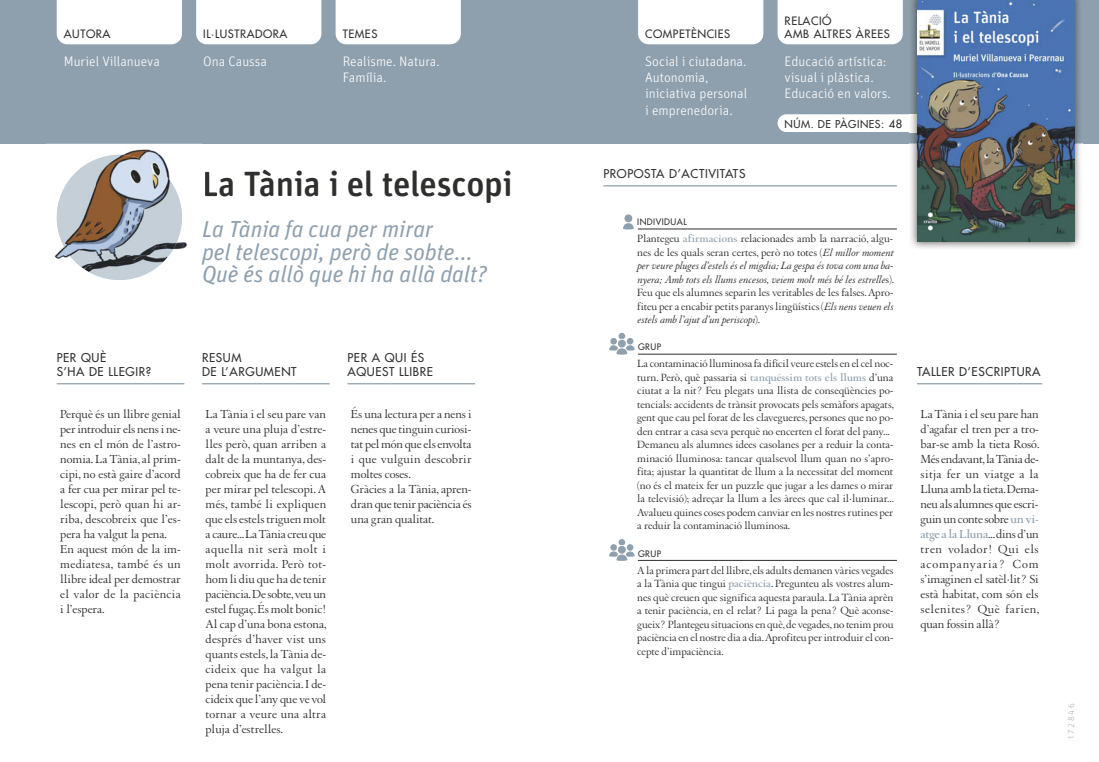
<style>
.page{position:relative;width:1099px;height:762px;background:#fff}
.page>*{position:absolute;margin:0;border:0;box-sizing:border-box;transform-origin:0 0}
.t1{font:500 35px "Unit Rounded Pro";letter-spacing:-.01em;color:#2f2f2e}
.t2{font:italic 23.12px/22.9px "Unit Pro";letter-spacing:-.005em;color:#8ea0ae}
.t3{font:300 13.75px/16.2px "Unit Pro";color:#fff}
.t4{font:12.5px/15px "Augereau";color:#2f2f2e;text-align:justify}
.t5{font:500 11.88px/14.2px "Futura Std";letter-spacing:.05em;color:#2f2f2e}
.t6{font:11.25px/13.5px "Augereau";color:#2f2f2e;text-align:justify}
.t7{font:500 11.25px/13.5px "Futura Std";letter-spacing:.05em;color:#2f2f2e}
.t8{font:500 10.62px "Futura Std";letter-spacing:.05em;color:#2f2f2e}
.t9{font:500 8.75px "Futura Std";letter-spacing:.05em;color:#2f2f2e}
.t10{font:300 8.75px "Unit Rounded OT";letter-spacing:.19em;color:#b1b2b2}
.s1{font-size:11.25px}
.s2{font-weight:700;color:#8ea0ae}
.s3{font-style:italic}
</style>
<div class="page">
<div style="left:0;top:0;width:1098px;height:144px;background:#8ea0ae"></div>
<div style="left:57px;top:0;width:125px;height:44px;background:#fff"></div>
<div style="left:196px;top:0;width:125px;height:44px;background:#fff"></div>
<div style="left:335px;top:0;width:126px;height:44px;background:#fff"></div>
<div style="left:638px;top:0;width:125px;height:44px;background:#fff"></div>
<hr style="left:917px;top:383px;width:125px;height:1px;background:#8ea0ae">
<hr style="left:638px;top:229px;width:258px;height:1px;background:#2f2f2e">
<hr style="left:638px;top:354px;width:258px;height:1px;background:#2f2f2e">
<hr style="left:638px;top:560px;width:258px;height:1px;background:#2f2f2e">
<svg style="left:623px;top:214px;width:11px;height:15px"></svg>
<svg style="left:609px;top:333px;width:25px;height:22px"></svg>
<svg style="left:609px;top:539px;width:25px;height:22px"></svg>
<div style="left:777px;top:0;width:125px;height:44px;background:#fff"></div>
<svg style="left:777px;top:114px;width:132px;height:18px;background:#fafbfc"></svg>
<img style="left:909px;top:0;width:173px;height:248px">
<img style="left:909px;top:114px;width:8px;height:18px">
<img style="left:917px;top:0;width:157px;height:241px">
<svg style="left:57px;top:155px;width:125px;height:125px;background:#abb4bf"></svg>
<img style="left:76px;top:255px;width:93px;height:25px">
<hr style="left:57px;top:383px;width:127px;height:1px;background:#8ea0ae">
<hr style="left:347px;top:383px;width:128px;height:1px;background:#8ea0ae">
<hr style="left:202px;top:383px;width:128px;height:1px;background:#8ea0ae">
<hr style="left:603px;top:185px;width:293px;height:1px;background:#8ea0ae">
<img style="left:46px;top:143px;width:71px;height:1px">
<img style="left:57px;top:155px;width:60px;height:95px">
<p class="t7" style="left:64px;top:27px;width:48px">AUTORA</p>
<p class="t7" style="left:203px;top:27px;width:85px">IL∙LUSTRADORA</p>
<p class="t7" style="left:343px;top:27px;width:36px">TEMES</p>
<p class="t7" style="left:645px;top:27px;width:86px">COMPETÈNCIES</p>
<p class="t7" style="left:784px;top:14px;width:107px">RELACIÓ<br>AMB ALTRES ÀREES</p>
<p class="t3" style="left:64px;top:53px;width:98px">Muriel Villanueva</p>
<p class="t3" style="left:203px;top:53px;width:65px">Ona Caussa</p>
<p class="t3" style="left:342px;top:53px;width:99px">Realisme. Natura.<br>Família.</p>
<p class="t3" style="left:645px;top:53px;width:103px">Social i ciutadana.<br>Autonomia, iniciativa personal i emprenedoria.</p>
<p class="t3" style="left:784px;top:53px;width:108px">Educació artística: visual i plàstica.<br>Educació en valors.</p>
<p class="t8" style="left:784px;top:118px;width:119px">NÚM. DE PÀGINES<span class="s1">: 48</span></p>
<h1 class="t1" style="left:202px;top:164px;width:312px">La Tània i el telescopi</h1>
<h2 class="t2" style="left:202px;top:217px;width:286px">La Tània fa cua per mirar<br>pel telescopi, però de sobte...<br>Què és allò que hi ha allà dalt?</h2>
<p class="t5" style="left:57px;top:350px;width:96px">PER QUÈ<br>S’HA DE LLEGIR?</p>
<p class="t5" style="left:347px;top:350px;width:87px">PER A QUI ÉS<br>AQUEST LLIBRE</p>
<p class="t5" style="left:202px;top:350px;width:96px">RESUM<br>DE L’ARGUMENT</p>
<p class="t4" style="left:60px;top:407px;width:122px;text-align:left">Perquè és un llibre genial per introduir els nens i ne&shy;nes en el món de l’astro&shy;nomia. La Tània, al prim&shy;cipi, no està gaire d’acord a fer cua per mirar pel te&shy;lescopi, però quan hi ar&shy;riba, descobreix que l’es&shy;pera ha valgut la pena.<br>En aquest món de la im&shy;mediatesa, també és un llibre ideal per demostrar el valor de la paciència i l’espera.</p>
<p class="t4" style="left:351px;top:407px;width:122px;text-align:left">És una lectura per a nens i nenes que tinguin curiosi&shy;tat pel món que els envolta i que vulguin descobrir moltes coses.<br>Gràcies a la Tània, apren&shy;dran que tenir paciència és una gran qualitat.</p>
<p class="t4" style="left:206px;top:407px;width:123px">La Tània i el seu pare van a veure una pluja d’estre&shy;lles però, quan arriben a dalt de la muntanya, des&shy;cobreix que ha de fer cua per mirar pel telescopi. A més, també li expliquen que els estels triguen molt a caure... La Tània creu que aquella nit serà molt i molt avorrida. Però tot&shy;hom li diu que ha de tenir paciència. De sobte, veu un estel fugaç. És molt bonic!<br>Al cap d’una bona estona, després d’haver vist uns quants estels, la Tània de&shy;cideix que ha valgut la pena tenir paciència. I de&shy;cideix que l’any que ve vol tornar a veure una altra pluja d’estrelles.</p>
<p class="t5" style="left:603px;top:167px;width:143px">PROPOSTA D’ACTIVITATS</p>
<p class="t9" style="left:637px;top:217px;width:51px">INDIVIDUAL</p>
<p class="t6" style="left:637px;top:233px;width:258px">Plantegeu <span class="s2">afirmacions</span> relacionades amb la narració, algu&shy;nes de les quals seran certes, però no totes (<span class="s3">El millor moment per veure pluges d’estels és el migdia; La gespa és tova com una ba&shy;nyera; Amb tots els llums encesos, veiem molt més bé les estrelle</span>s).<br>Feu que els alumnes separin les veritables de les falses. Apro&shy;fiteu per a encabir petits paranys lingüístics (<span class="s3">Els nens veuen els estels amb l’ajut d’un periscopi</span>).</p>
<p class="t9" style="left:638px;top:342px;width:25px">GRUP</p>
<p class="t6" style="left:637px;top:358px;width:258px;text-align:left">La contaminació lluminosa fa difícil veure estels en el cel noc&shy;turn. Però, què passaria si <span class="s2">tanquéssim tots els llums</span> d’una ciutat a la nit? Feu plegats una llista de conseqüències po&shy;tencials: accidents de trànsit provocats pels semàfors apagats, gent que cau pel forat de les clavegueres, persones que no po&shy;den entrar a casa seva perquè no encerten el forat del pany...<br>Demaneu als alumnes idees casolanes per a reduir la conta&shy;minació lluminosa: tancar qualsevol llum quan no s’apro&shy;fita; ajustar la quantitat de llum a la necessitat del moment (no és el mateix fer un puzzle que jugar a les dames o mirar la televisió); adreçar la llum a les àrees que cal il·luminar...<br>Avalueu quines coses podem canviar en les nostres rutines per a reduir la contaminació lluminosa.</p>
<p class="t9" style="left:638px;top:548px;width:25px">GRUP</p>
<p class="t6" style="left:637px;top:564px;width:258px">A la primera part del llibre, els adults demanen vàries vegades a la Tània que tingui <span class="s2">paciència</span>. Pregunteu als vostres alum&shy;nes què creuen que significa aquesta paraula. La Tània aprèn a tenir paciència, en el relat? Li paga la pena? Què aconse&shy;gueix? Plantegeu situacions en què, de vegades, no tenim prou paciència en el nostre dia a dia. Aprofiteu per introduir el con&shy;cepte d’impaciència.</p>
<p class="t5" style="left:917px;top:365px;width:125px">TALLER D’ESCRIPTURA</p>
<p class="t4" style="left:920px;top:407px;width:120px">La Tània i el seu pare han d’agafar el tren per a tro&shy;bar-se amb la tieta Rosó.<br>Més endavant, la Tània de&shy;sitja fer un viatge a la Lluna amb la tieta. Dema&shy;neu als alumnes que escri&shy;guin un conte sobre <span class="s2">un vi&shy;atge a la Lluna</span>... dins d’un tren volador! Qui els acompanyaria? Com s’imaginen el satèl·lit? Si està habitat, com són els selenites? Què farien, quan fossin allà?</p>
<p class="t10" style="left:1065px;top:739px;width:37px;rotate:-90deg">172846</p>
</div>
